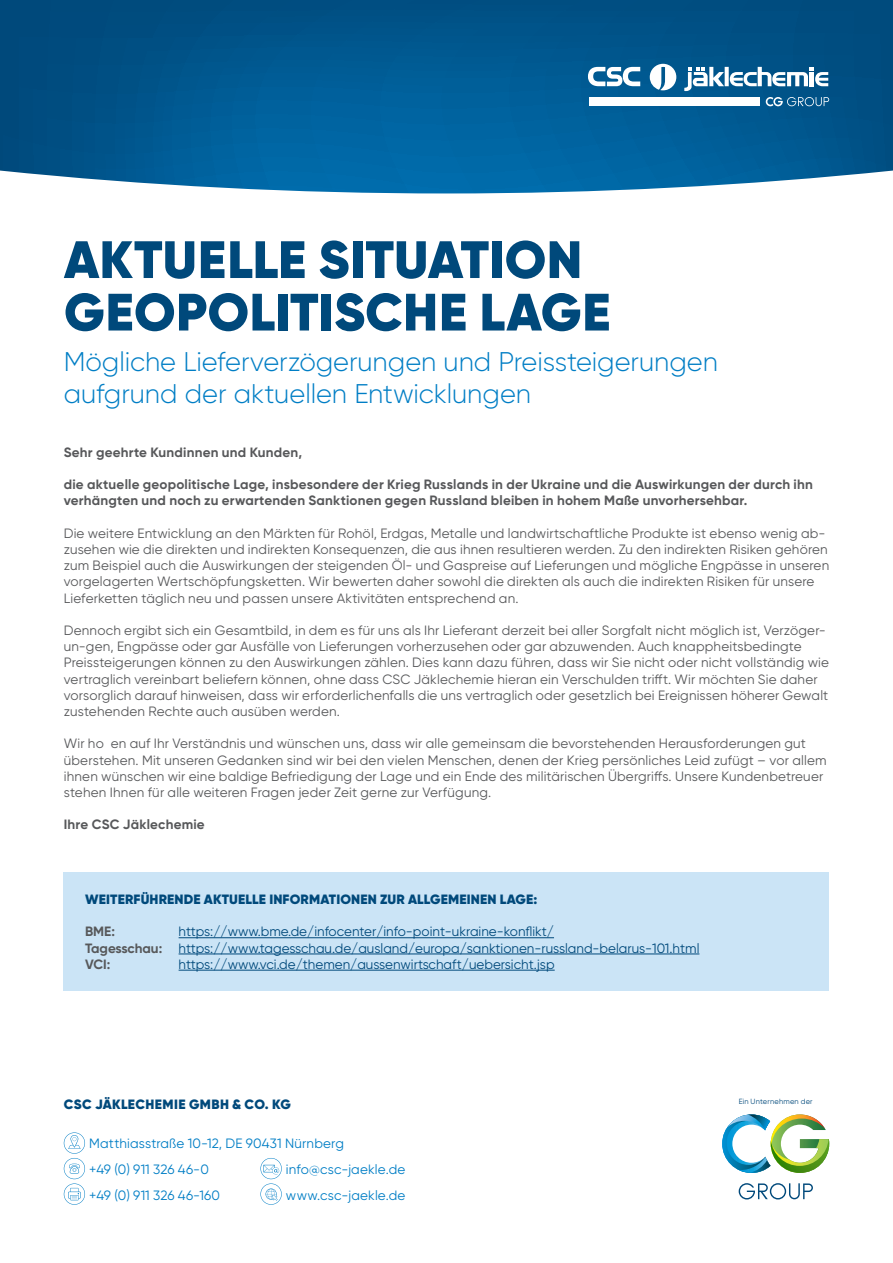
<style>
.page{position:relative;width:893px;height:1263px;background:#fff}
.page>*{position:absolute;margin:0;border:0;box-sizing:border-box;transform-origin:0 0}
.t1{font:900 52.5px "Gilroy";letter-spacing:.005em;color:#00497b}
.t2{font:300 27px "Gilroy";letter-spacing:-.005em;color:#007ec5}
.t3{font:13.5px/16.2px "Gilroy";letter-spacing:.015em;color:#57585a}
.t4{font:700 13.5px/16.2px "Gilroy";letter-spacing:.015em;color:#57585a}
.t5{font:13.5px "Gilroy";color:#00497b}
.t6{font:13.5px "Gilroy";letter-spacing:.01em;color:#007ec5}
.t7{font:900 13.5px "Gilroy";letter-spacing:.01em;color:#00497b}
.t8{font:7.5px "Gilroy";letter-spacing:.03em;color:#00497b}
.s1{font-weight:700;color:#57585a}
</style>
<div class="page">
<svg style="left:0;top:0;width:893px;height:193px;background:#0a5e94"></svg>
<svg style="left:588px;top:67px;width:52px;height:19px"></svg>
<svg style="left:725px;top:67px;width:4px;height:19px"></svg>
<svg style="left:730px;top:67px;width:98px;height:19px"></svg>
<hr style="left:810px;top:72px;width:4px;height:14px;background:#fff">
<svg style="left:684px;top:67px;width:40px;height:24px"></svg>
<div style="left:589px;top:97px;width:170px;height:9px;background:#fff"></div>
<svg style="left:766px;top:97px;width:63px;height:9px"></svg>
<svg style="left:650px;top:64px;width:26px;height:26px"></svg>
<div style="left:64px;top:872px;width:765px;height:118px;background:#cbe4f6"></div>
<hr style="left:179px;top:937px;width:375px;height:1px;background:#00497b">
<hr style="left:179px;top:953px;width:520px;height:1px;background:#00497b">
<hr style="left:179px;top:970px;width:376px;height:1px;background:#00497b">
<svg style="left:739px;top:1183px;width:74px;height:16px"></svg>
<img style="left:722px;top:1114px;width:107px;height:59px">
<svg style="left:260px;top:1158px;width:22px;height:47px"></svg>
<svg style="left:64px;top:1132px;width:21px;height:73px"></svg>
<p class="t1" style="left:64px;top:226px;width:520px">AKTUELLE SITUATION</p>
<p class="t1" style="left:64px;top:279px;width:548px">GEOPOLITISCHE LAGE</p>
<p class="t2" style="left:64px;top:345px;width:656px">Mögliche Lieferverzögerungen und Preissteigerungen</p>
<p class="t2" style="left:64px;top:377px;width:469px">aufgrund der aktuellen Entwicklungen</p>
<p class="t4" style="left:64px;top:444px;width:240px">Sehr geehrte Kundinnen und Kunden,</p>
<p class="t4" style="left:64px;top:476px;width:751px">die aktuelle geopolitische Lage, insbesondere der Krieg Russlands in der Ukraine und die Auswirkungen der durch ihn verhängten und noch zu erwartenden Sanktionen gegen Russland bleiben in hohem Maße unvorhersehbar.</p>
<p class="t3" style="left:64px;top:525px;width:767px">Die weitere Entwicklung an den Märkten für Rohöl, Erdgas, Metalle und landwirtschaftliche Produkte ist ebenso wenig ab&shy;zusehen wie die direkten und indirekten Konsequenzen, die aus ihnen resultieren werden. Zu den indirekten Risiken gehören zum Beispiel auch die Auswirkungen der steigenden Öl- und Gaspreise auf Lieferungen und mögliche Engpässe in unseren vorgelagerten Wertschöpfungsketten. Wir bewerten daher sowohl die direkten als auch die indirekten Risiken für unsere Lieferketten täglich neu und passen unsere Aktivitäten entsprechend an.</p>
<p class="t3" style="left:64px;top:622px;width:767px">Dennoch ergibt sich ein Gesamtbild, in dem es für uns als Ihr Lieferant derzeit bei aller Sorgfalt nicht möglich ist, Verzöger&shy;un-gen, Engpässe oder gar Ausfälle von Lieferungen vorherzusehen oder gar abzuwenden. Auch knappheitsbedingte Preissteigerungen können zu den Auswirkungen zählen. Dies kann dazu führen, dass wir Sie nicht oder nicht vollständig wie vertraglich vereinbart beliefern können, ohne dass CSC Jäklechemie hieran ein Verschulden trifft. Wir möchten Sie daher vorsorglich darauf hinweisen, dass wir erforderlichenfalls die uns vertraglich oder gesetzlich bei Ereignissen höherer Gewalt zustehenden Rechte auch ausüben werden.</p>
<p class="t3" style="left:64px;top:735px;width:764px">Wir ho en auf Ihr Verständnis und wünschen uns, dass wir alle gemeinsam die bevorstehenden Herausforderungen gut überstehen. Mit unseren Gedanken sind wir bei den vielen Menschen, denen der Krieg persönliches Leid zufügt – vor allem ihnen wünschen wir eine baldige Befriedigung der Lage und ein Ende des militärischen Übergriffs. Unsere Kundenbetreuer stehen Ihnen für alle weiteren Fragen jeder Zeit gerne zur Verfügung.</p>
<p class="t4" style="left:64px;top:816px;width:142px">Ihre CSC Jäklechemie</p>
<p class="t7" style="left:85px;top:891px;width:454px">WEITERFÜHRENDE AKTUELLE INFORMATIONEN ZUR ALLGEMEINEN LAGE:</p>
<p class="t4" style="left:85px;top:923px;width:31px">BME:</p>
<p class="t5" style="left:179px;top:923px;width:377px">https://www.bme.de/infocenter/info-point-ukraine-konflikt/</p>
<p class="t5" style="left:85px;top:940px;width:616px"><span class="s1">Tagesschau:</span> https://www.tagesschau.de/ausland/europa/sanktionen-russland-belarus-101.html</p>
<p class="t4" style="left:85px;top:956px;width:27px">VCI:</p>
<p class="t5" style="left:179px;top:956px;width:378px">https://www.vci.de/themen/aussenwirtschaft/uebersicht.jsp</p>
<p class="t7" style="left:64px;top:1095px;width:229px">CSC JÄKLECHEMIE GMBH &amp; CO. KG</p>
<p class="t6" style="left:89px;top:1135px;width:256px">Matthiasstraße 10-12, DE 90431 Nürnberg</p>
<p class="t6" style="left:89px;top:1161px;width:121px">+49 (0) 911 326 46-0</p>
<p class="t6" style="left:89px;top:1186px;width:132px">+49 (0) 911 326 46-160</p>
<p class="t6" style="left:286px;top:1161px;width:121px">info@csc-jaekle.de</p>
<p class="t6" style="left:286px;top:1186px;width:121px">www.csc-jaekle.de</p>
<p class="t8" style="left:739px;top:1097px;width:75px">Ein Unternehmen der</p>
</div>
